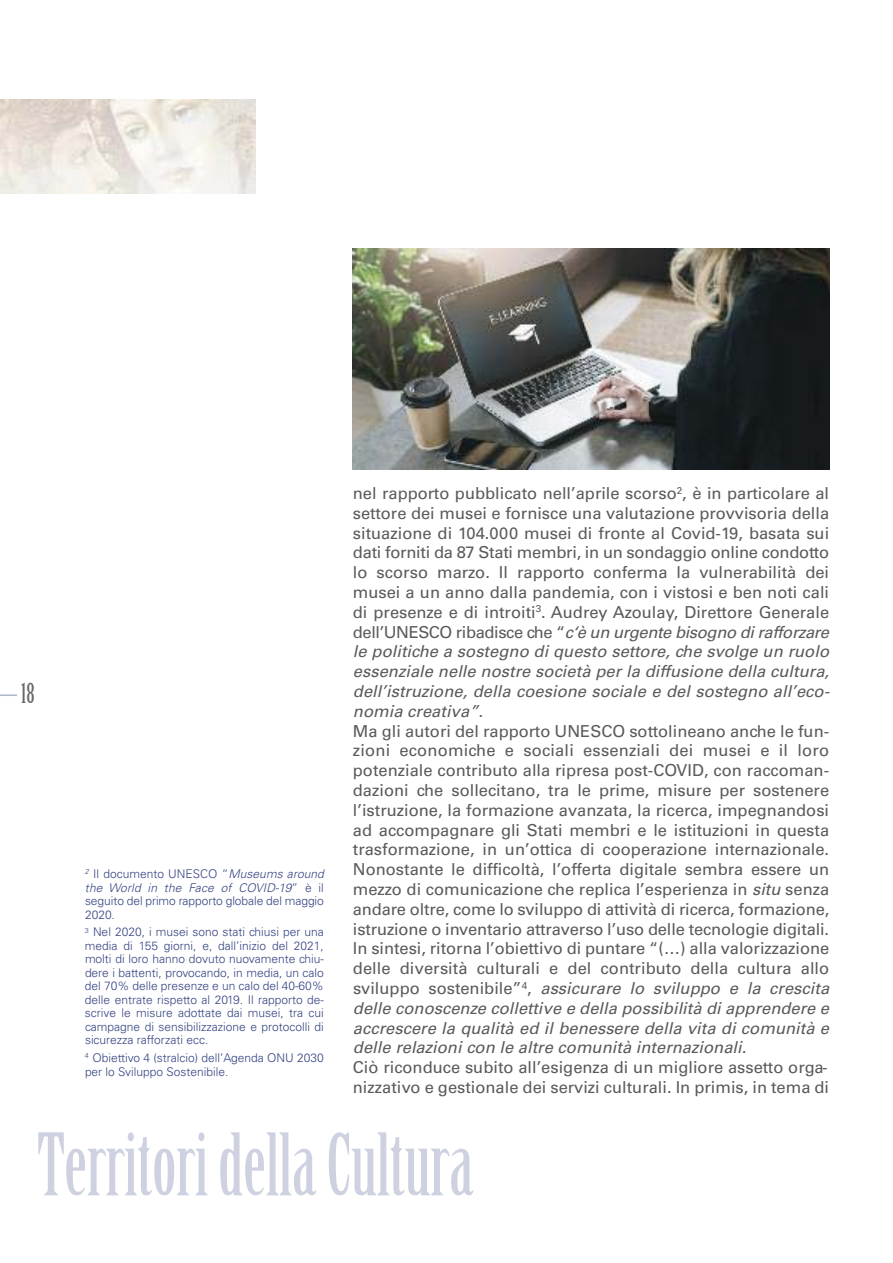
<style>
.page{position:relative;width:893px;height:1263px;background:#fff}
.page>*{position:absolute;margin:0;border:0;box-sizing:border-box;transform-origin:0 0}
.t1{font:84px "Birch Std";color:#cdd1e0}
.t2{font:27px "Birch Std";color:#686868}
.t3{font:16.5px/19.8px "Univers";color:#595a5c;text-align:justify}
.t4{font:300 12px/13.5px "Univers";color:#364482;text-align:justify}
.s1{font-style:italic}
</style>
<div class="page">
<svg style="left:0;top:695px;width:17px;height:1px"></svg>
<img style="left:0;top:100px;width:255px;height:94px">
<img style="left:353px;top:249px;width:476px;height:221px">
<h2 class="t2" style="left:21px;top:682px;width:15px">18</h2>
<p class="t4" style="left:85px;top:868px;width:240px"><sup>2</sup> Il documento UNESCO “<span class="s1">Museums around the World in the Face of COVID-19</span>” è il seguito del primo rapporto globale del maggio 2020.</p>
<p class="t4" style="left:85px;top:927px;width:240px"><sup>3</sup> Nel 2020, i musei sono stati chiusi per una media di 155 giorni, e, dall’inizio del 2021, molti di loro hanno dovuto nuovamente chiu&shy;dere i battenti, provocando, in media, un calo del 70% delle presenze e un calo del 40-60% delle entrate rispetto al 2019. Il rapporto de&shy;scrive le misure adottate dai musei, tra cui campagne di sensibilizzazione e protocolli di sicurezza rafforzati ecc.</p>
<p class="t4" style="left:85px;top:1052px;width:240px"><sup>4</sup> Obiettivo 4 (stralcio) dell’Agenda ONU 2030 per lo Sviluppo Sostenibile.</p>
<p class="t3" style="left:353px;top:485px;width:478px">nel rapporto pubblicato nell’aprile scorso<sup>2</sup>, è in particolare al settore dei musei e fornisce una valutazione provvisoria della situazione di 104.000 musei di fronte al Covid-19, basata sui dati forniti da 87 Stati membri, in un sondaggio online condotto lo scorso marzo. Il rapporto conferma la vulnerabilità dei musei a un anno dalla pandemia, con i vistosi e ben noti cali di presenze e di introiti<sup>3</sup>. Audrey Azoulay, Direttore Generale dell’UNESCO ribadisce che “<span class="s1">c‘è un urgente bisogno di rafforzare le politiche a sostegno di questo settore, che svolge un ruolo essenziale nelle nostre società per la diffusione della cultura, dell’istruzione, della coesione sociale e del sostegno all’eco&shy;nomia creativa”.</span></p>
<p class="t3" style="left:353px;top:722px;width:478px">Ma gli autori del rapporto UNESCO sottolineano anche le fun&shy;zioni economiche e sociali essenziali dei musei e il loro potenziale contributo alla ripresa post-COVID, con raccoman&shy;dazioni che sollecitano, tra le prime, misure per sostenere l’istruzione, la formazione avanzata, la ricerca, impegnandosi ad accompagnare gli Stati membri e le istituzioni in questa trasformazione, in un’ottica di cooperazione internazionale.<br>Nonostante le difficoltà, l’offerta digitale sembra essere un mezzo di comunicazione che replica l’esperienza in <span class="s1">situ</span> senza andare oltre, come lo sviluppo di attività di ricerca, formazione, istruzione o inventario attraverso l’uso delle tecnologie digitali.<br>In sintesi, ritorna l’obiettivo di puntare “(…) alla valorizzazione delle diversità culturali e del contributo della cultura allo sviluppo sostenibile”<sup>4</sup>, <span class="s1">assicurare lo sviluppo e la crescita delle conoscenze collettive e della possibilità di apprendere e accrescere la qualità ed il benessere della vita di comunità e delle relazioni con le altre comunità internazionali.</span></p>
<p class="t3" style="left:353px;top:1059px;width:478px">Ciò riconduce subito all’esigenza di un migliore assetto orga&shy;nizzativo e gestionale dei servizi culturali. In primis, in tema di</p>
<h1 class="t1" style="left:37px;top:1130px;width:438px">Territori della Cultura</h1>
</div>
